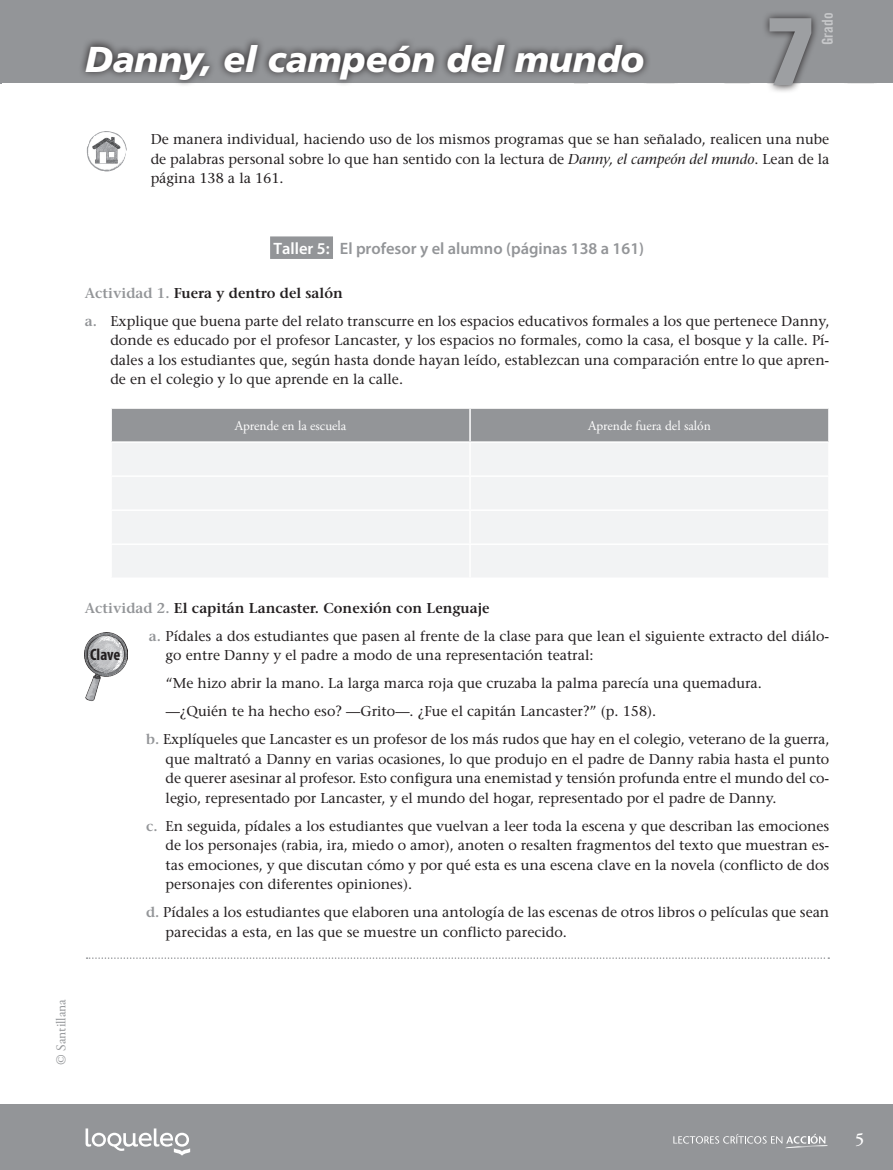
<style>
.page{position:relative;width:893px;height:1170px;background:#fff}
.page>*{position:absolute;margin:0;border:0;box-sizing:border-box;transform-origin:0 0}
.t1{font:900 condensed 96px "Frutiger";color:#9d9fa2}
.Tit_1{font:italic 900 36px "Frutiger LT Std";letter-spacing:-.005em;color:#fff}
.t2{font:600 18px "Adobe Garamond Pro";color:#fff}
.Grado{font:600 16.5px "Myriad Pro";color:#939598}
.tex_libro{font:700 condensed 16.5px "Myriad Pro";color:#231f20}
.t3{font:15px "Trade Gothic LT Std Bd Cn 20";color:#c7c8ca}
.Tex_Numero_indentado{font:500 14.25px/19.5px "Stone Serif Std";color:#231f20;text-align:justify}
.Texto_Fondo{font:500 14.25px/19.5px "Stone Serif Std";color:#231f20;text-align:justify}
.Texto_Fondo-2{font:600 14.25px "Stone Serif Std";color:#231f20}
.t4{font:13.5px "Adobe Garamond Pro";color:#fff}
.t5{font:13.5px "Adobe Garamond Pro";color:#939598}
.s1{font-style:italic}
.s2{color:#fff}
.s3{color:#939598}
.s4{font-weight:600;color:#939598}
</style>
<div class="page">
<div style="left:2px;top:1104px;width:891px;height:65px;background:#939598"></div>
<hr style="left:0;top:1104px;width:2px;height:65px;background:#939598">
<div style="left:1px;top:0;width:892px;height:83px;background:#939598"></div>
<hr style="left:0;top:0;width:1px;height:83px;background:#939598">
<svg style="left:765px;top:13px;width:52px;height:79px"></svg>
<svg style="left:673px;top:1133px;width:155px;height:15px"></svg>
<svg style="left:86px;top:1128px;width:104px;height:27px"></svg>
<div style="left:270px;top:236px;width:63px;height:23px;background:#939598"></div>
<div style="left:112px;top:409px;width:716px;height:32px;background:#939598"></div>
<div style="left:112px;top:443px;width:716px;height:134px;background:#f2f3f4"></div>
<hr style="left:469px;top:409px;width:2px;height:32px;background:#fff">
<hr style="left:469px;top:443px;width:2px;height:32px;background:#fff">
<hr style="left:110px;top:475px;width:360px;height:2px;background:#fff">
<hr style="left:470px;top:475px;width:360px;height:2px;background:#fff">
<hr style="left:469px;top:477px;width:2px;height:32px;background:#fff">
<hr style="left:110px;top:509px;width:360px;height:2px;background:#fff">
<hr style="left:470px;top:509px;width:360px;height:2px;background:#fff">
<hr style="left:469px;top:511px;width:2px;height:32px;background:#fff">
<hr style="left:110px;top:543px;width:360px;height:2px;background:#fff">
<hr style="left:470px;top:543px;width:360px;height:2px;background:#fff">
<hr style="left:469px;top:545px;width:2px;height:32px;background:#fff">
<img style="left:84px;top:632px;width:44px;height:69px">
<svg style="left:82px;top:40px;width:570px;height:45px"></svg>
<svg style="left:87px;top:957px;width:742px;height:1px"></svg>
<img style="left:87px;top:131px;width:40px;height:40px">
<p class="Tit_1" style="left:85px;top:38px;width:561px">Danny, el campeón del mundo</p>
<h1 class="t1" style="left:765px;top:-7px;width:51px">7</h1>
<p class="t3" style="left:818px;top:45px;width:34px;rotate:-90deg">Grado</p>
<p class="Texto_Fondo" style="left:151px;top:129px;width:680px">De manera individual, haciendo uso de los mismos programas que se han señalado, realicen una nube de palabras personal sobre lo que han sentido con la lectura de <span class="s1">Danny, el campeón del mundo</span>. Lean de la página 138 a la 161.</p>
<p class="Grado" style="left:274px;top:238px;width:372px"><span class="s2">Taller 5:</span> El profesor y el alumno (páginas 138 a 161)</p>
<p class="Texto_Fondo-2" style="left:85px;top:284px;width:260px"><span class="s3">Actividad 1.</span> Fuera y dentro del salón</p>
<p class="Tex_Numero_indentado" style="left:110px;top:311px;width:720px;text-indent:-26px"><span class="s4">a.</span> Explique que buena parte del relato transcurre en los espacios educativos formales a los que pertenece Danny, donde es educado por el profesor Lancaster, y los espacios no formales, como la casa, el bosque y la calle. Pí&shy;dales a los estudiantes que, según hasta donde hayan leído, establezcan una comparación entre lo que apren&shy;de en el colegio y lo que aprende en la calle.</p>
<p class="t4" style="left:235px;top:417px;width:113px">Aprende en la escuela</p>
<p class="t4" style="left:588px;top:417px;width:124px">Aprende fuera del salón</p>
<p class="Texto_Fondo-2" style="left:85px;top:599px;width:406px"><span class="s3">Actividad 2.</span> El capitán Lancaster. Conexión con Lenguaje</p>
<p class="Tex_Numero_indentado" style="left:166px;top:626px;width:665px;text-indent:-17px"><span class="s4">a.</span> Pídales a dos estudiantes que pasen al frente de la clase para que lean el siguiente extracto del diálo&shy;go entre Danny y el padre a modo de una representación teatral:</p>
<p class="Tex_Numero_indentado" style="left:166px;top:673px;width:598px">“Me hizo abrir la mano. La larga marca roja que cruzaba la palma parecía una quemadura.</p>
<p class="Tex_Numero_indentado" style="left:166px;top:701px;width:492px">—¿Quién te ha hecho eso? —Grito—. ¿Fue el capitán Lancaster?” (p. 158).</p>
<p class="Tex_Numero_indentado" style="left:166px;top:729px;width:665px;text-indent:-20px"><span class="s4">b.</span> Explíqueles que Lancaster es un profesor de los más rudos que hay en el colegio, veterano de la guerra, que maltrató a Danny en varias ocasiones, lo que produjo en el padre de Danny rabia hasta el punto de querer asesinar al profesor. Esto configura una enemistad y tensión profunda entre el mundo del co&shy;legio, representado por Lancaster, y el mundo del hogar, representado por el padre de Danny.</p>
<p class="Tex_Numero_indentado" style="left:166px;top:816px;width:665px;text-indent:-20px"><span class="s4">c.</span> En seguida, pídales a los estudiantes que vuelvan a leer toda la escena y que describan las emociones de los personajes (rabia, ira, miedo o amor), anoten o resalten fragmentos del texto que muestran es&shy;tas emociones, y que discutan cómo y por qué esta es una escena clave en la novela (conflicto de dos personajes con diferentes opiniones).</p>
<p class="Tex_Numero_indentado" style="left:166px;top:902px;width:665px;text-indent:-20px"><span class="s4">d.</span> Pídales a los estudiantes que elaboren una antología de las escenas de otros libros o películas que sean parecidas a esta, en las que se muestre un conflicto parecido.</p>
<p class="tex_libro" style="left:90px;top:644px;width:32px">Clave</p>
<p class="t5" style="left:53px;top:1064px;width:67px;rotate:-90deg">© Santillana</p>
<p class="t2" style="left:855px;top:1128px;width:11px">5</p>
</div>
